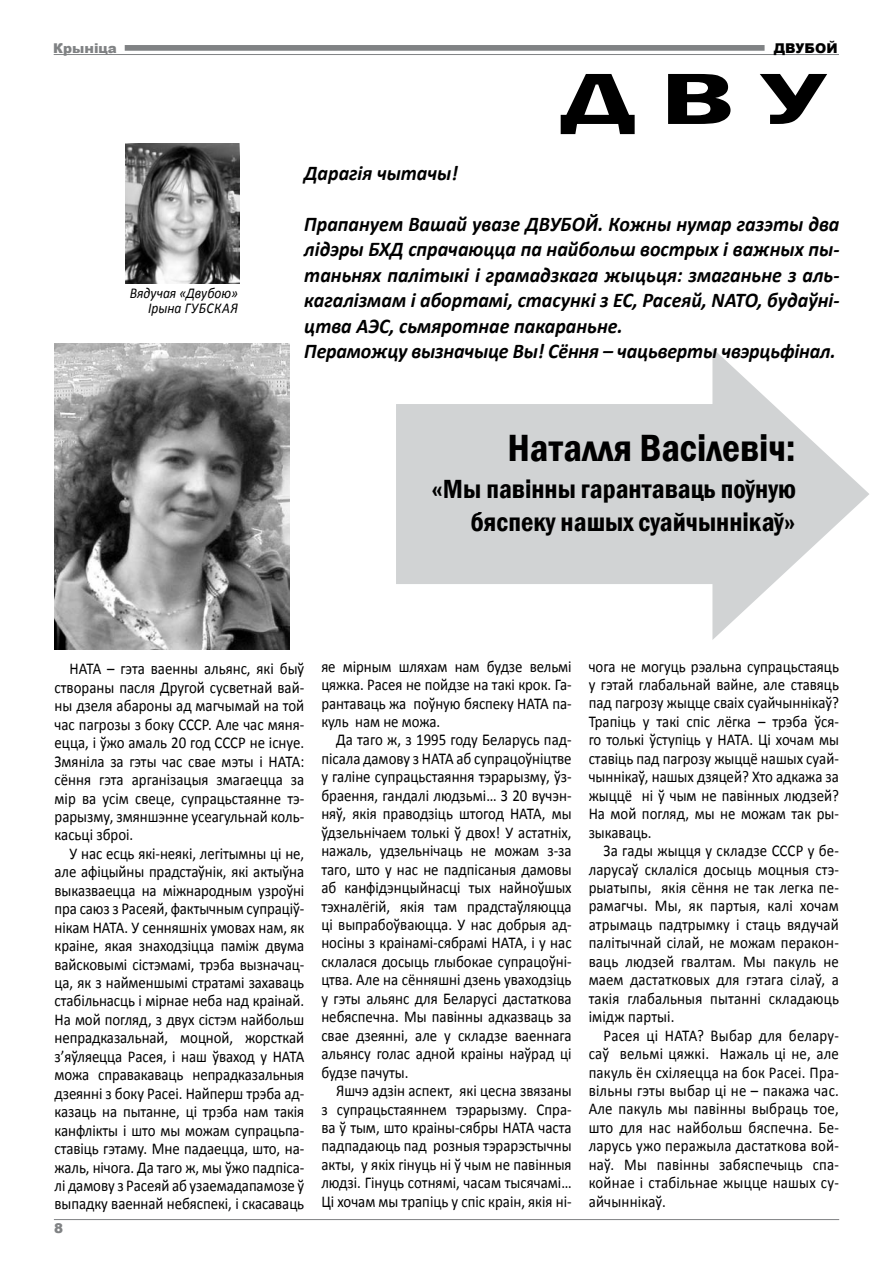
<style>
.page{position:relative;width:893px;height:1263px;background:#fff}
.page>*{position:absolute;margin:0;border:0;box-sizing:border-box;transform-origin:0 0}
.t1{font:600 condensed 75px "Franklin Gothic";color:#000;scale:1.8 1}
.t2{font:600 condensed 39px "Franklin Gothic";color:#000}
.t3{font:600 condensed 27px/33px "Franklin Gothic";color:#000;text-align:right}
.t4{font:italic 700 21px/25.5px "Calibri";color:#000;scale:.95 1}
.t5{font:16.5px/18.5px "Calibri";color:#000;text-align:justify;scale:.9 1}
.t6{font:italic 15px/15px "Calibri";color:#000;scale:.9 1}
.t7{font:900 13.5px "Arial";color:#808284}
.t8{font:900 13.5px "Arial";color:#000}
</style>
<div class="page">
<hr style="left:54px;top:54px;width:785px;height:1px;background:#808284">
<hr style="left:54px;top:1219px;width:785px;height:1px;background:#808284">
<div style="left:125px;top:45px;width:640px;height:6px;background:#808284"></div>
<div style="left:396px;top:404px;width:337px;height:180px;background:#d1d3d4"></div>
<svg style="left:712px;top:348px;width:157px;height:292px"></svg>
<img style="left:125px;top:143px;width:115px;height:140px">
<img style="left:54px;top:343px;width:235px;height:307px">
<p class="t7" style="left:53px;top:38px;width:65px">Крыніца</p>
<p class="t8" style="left:774px;top:38px;width:65px">ДВУБОЙ</p>
<h1 class="t1" style="left:563px;top:49px;width:147px">ДВУ</h1>
<p class="t4" style="left:304px;top:159px;width:163px">Дарагія чытачы!</p>
<p class="t4" style="left:304px;top:210px;width:565px">Прапануем Вашай увазе ДВУБОЙ. Кожны нумар газэты два лідэры БХД спрачаюцца па найбольш вострых і важных пы&shy;таньнях палітыкі і грамадзкага жыцьця: змаганьне з аль&shy;кагалізмам і абортамі, стасункі з ЕС, Расеяй, NATO, будаўні&shy;цтва АЭС, сьмяротнае пакараньне.<br>Пераможцу вызначыце Вы! Сёння – чацьверты чвэрцьфінал.</p>
<p class="t6" style="left:148px;top:285px;width:101px;text-indent:-18px">Вядучая «Двубою»<br>Ірына Губская</p>
<h2 class="t2" style="left:507px;top:422px;width:290px">Наталля Васілевіч:</h2>
<h3 class="t3" style="left:431px;top:472px;width:366px">«Мы павінны гарантаваць поўную бяспеку нашых суайчыннікаў»</h3>
<p class="t5" style="left:55px;top:659px;width:279px;text-indent:15px">НАТА – гэта ваенны альянс, які быў створаны пасля Другой сусветнай вай&shy;ны дзеля абароны ад магчымай на той час пагрозы з боку СССР. Але час мяня&shy;ецца, і ўжо амаль 20 год СССР не існуе.<br>Змяніла за гэты час свае мэты і НАТА: сёння гэта арганізацыя змагаецца за мір ва усім свеце, супрацьстаянне тэ&shy;рарызму, змяншэнне усеагульнай коль&shy;касьці зброі.</p>
<p class="t5" style="left:55px;top:843px;width:279px;text-indent:15px">У нас есць які-неякі, легітымны ці не, але афіцыйны прадстаўнік, які актыўна выказваецца на міжнародным узроўні пра саюз з Расеяй, фактычным супраціў&shy;нікам НАТА. У сенняшніх умовах нам, як краіне, якая знаходзіцца паміж двума вайсковымі сістэмамі, трэба вызначац&shy;ца, як з найменшымі стратамі захаваць стабільнасць і мірнае неба над краінай.<br>На мой погляд, з двух сістэм найбольш непрадказальнай, моцной, жорсткай з’яўляецца Расея, і наш ўваход у НАТА можа справакаваць непрадказальныя дзеянні з боку Расеі. Найперш трэба ад&shy;казаць на пытанне, ці трэба нам такія канфлікты і што мы можам супрацьпа&shy;ставіць гэтаму. Мне падаецца, што, на&shy;жаль, нічога. Да таго ж, мы ўжо падпіса&shy;лі дамову з Расеяй аб узаемадапамозе ў выпадку ваеннай небяспекі, і скасаваць</p>
<p class="t5" style="left:321px;top:656px;width:280px">яе мірным шляхам нам будзе вельмі цяжка. Расея не пойдзе на такі крок. Га&shy;рантаваць жа поўную бяспеку НАТА па&shy;куль нам не можа.</p>
<p class="t5" style="left:321px;top:730px;width:280px;text-indent:15px">Да таго ж, з 1995 году Беларусь пад&shy;пісала дамову з НАТА аб супрацоўніцтве у галіне супрацьстаяння тэрарызму, ўз&shy;браення, гандалі людзьмі… З 20 вучэн&shy;няў, якія праводзіць штогод НАТА, мы ўдзельнічаем толькі ў двох! У астатніх, нажаль, удзельнічаць не можам з-за таго, што у нас не падпісаныя дамовы аб канфідэнцыйнасці тых найноўшых тэхналёгій, якія там прадстаўляюцца ці выпрабоўваюцца. У нас добрыя ад&shy;носіны з краінамі-сябрамі НАТА, і у нас склалася досыць глыбокае супрацоўні&shy;цтва. Але на сённяшні дзень уваходзіць у гэты альянс для Беларусі дастаткова небяспечна. Мы павінны адказваць за свае дзеянні, але у складзе ваеннага альянсу голас адной краіны наўрад ці будзе пачуты.</p>
<p class="t5" style="left:321px;top:1080px;width:280px;text-indent:15px">Яшчэ адзін аспект, які цесна звязаны з супрацьстаяннем тэрарызму. Спра&shy;ва ў тым, што краіны-сябры НАТА часта падпадаюць пад розныя тэрарэстычны акты, у якіх гінуць ні ў чым не павінныя людзі. Гінуць сотнямі, часам тысячамі… Ці хочам мы трапіць у спіс краін, якія ні-</p>
<p class="t5" style="left:589px;top:656px;width:280px">чога не могуць рэальна супрацьстаяць у гэтай глабальнай вайне, але ставяць пад пагрозу жыцце сваіх суайчыннікаў?<br>Трапіць у такі спіс лёгка – трэба ўся&shy;го толькі ўступіць у НАТА. Ці хочам мы ставіць пад пагрозу жыццё нашых суай&shy;чыннікаў, нашых дзяцей? Хто адкажа за жыццё ні ў чым не павінных людзей?<br>На мой погляд, мы не можам так ры&shy;зыкаваць.</p>
<p class="t5" style="left:589px;top:840px;width:280px;text-indent:15px">За гады жыцця у складзе СССР у бе&shy;ларусаў склаліся досыць моцныя стэ&shy;рыатыпы, якія сёння не так легка пе&shy;рамагчы. Мы, як партыя, калі хочам атрымаць падтрымку і стаць вядучай палітычнай сілай, не можам перакон&shy;ваць людзей гвалтам. Мы пакуль не маем дастатковых для гэтага сілаў, а такія глабальныя пытанні складаюць імідж партыі.</p>
<p class="t5" style="left:589px;top:1025px;width:280px;text-indent:15px">Расея ці НАТА? Выбар для белару&shy;саў вельмі цяжкі. Нажаль ці не, але пакуль ён схіляецца на бок Расеі. Пра&shy;вільны гэты выбар ці не – пакажа час.<br>Але пакуль мы павінны выбраць тое, што для нас найбольш бяспечна. Бе&shy;ларусь ужо перажыла дастаткова вой&shy;наў. Мы павінны забяспечыць спа&shy;койнае і стабільнае жыцце нашых су&shy;айчыннікаў.</p>
</div>
